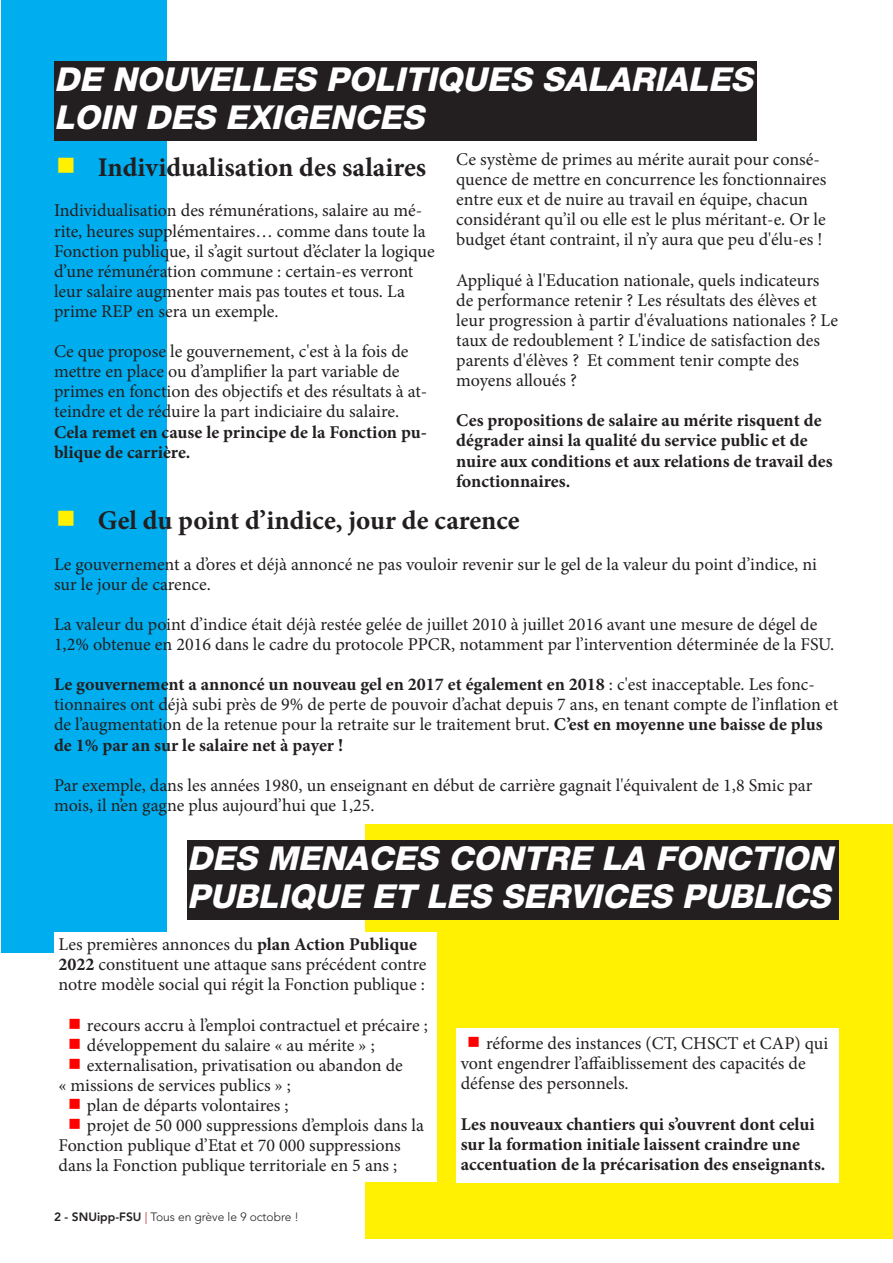
<style>
.page{position:relative;width:893px;height:1263px;background:#fff}
.page>*{position:absolute;margin:0;border:0;box-sizing:border-box;transform-origin:0 0}
.t1{font:italic 800 33px/38.4px "Helvetica Neue LT Pro";color:#fff}
.t2{font:700 27px "Minion Pro";color:#231f20}
.t3{font:18px/20.1px "Minion Pro";color:#231f20}
.t4{font:700 18px/20.1px "Minion Pro";color:#231f20}
.t5{font:300 12px "Avenir";color:#231f20}
.s1{font-family:"Apple SD Gothic Neo";color:#fff101}
.s2{font-weight:700}
.s3{font-family:"Apple SD Gothic Neo";font-weight:700;color:#f00}
.s4{font-weight:800}
.s5{color:#b80008}
</style>
<div class="page">
<div style="left:2px;top:0;width:165px;height:952px;background:#00aeef"></div>
<div style="left:54px;top:61px;width:703px;height:79px;background:#231f20"></div>
<div style="left:366px;top:825px;width:527px;height:414px;background:#fff101"></div>
<div style="left:456px;top:1028px;width:382px;height:154px;background:#fff"></div>
<div style="left:54px;top:932px;width:382px;height:250px;background:#fff"></div>
<div style="left:187px;top:840px;width:652px;height:79px;background:#231f20"></div>
<h1 class="t1" style="left:54px;top:63px;width:706px">DE NOUVELLES POLITIQUES SALARIALES<br>LOIN DES EXIGENCES</h1>
<h2 class="t2" style="left:54px;top:158px;width:374px"><span class="s1">◼</span> Individualisation des salaires</h2>
<p class="t3" style="left:54px;top:202px;width:382px">Individualisation des rémunérations, salaire au mé&shy;rite, heures supplémentaires… comme dans toute la Fonction publique, il s’agit surtout d’éclater la logique d’une rémunération commune : certain-es verront leur salaire augmenter mais pas toutes et tous. La prime REP en sera un exemple.</p>
<p class="t3" style="left:54px;top:343px;width:375px">Ce que propose le gouvernement, c'est à la fois de mettre en place ou d’amplifier la part variable de primes en fonction des objectifs et des résultats à at&shy;teindre et de réduire la part indiciaire du salaire.</p>
<p class="t4" style="left:54px;top:423px;width:374px">Cela remet en cause le principe de la Fonction pu&shy;blique de carrière.</p>
<p class="t3" style="left:456px;top:151px;width:372px">Ce système de primes au mérite aurait pour consé&shy;quence de mettre en concurrence les fonctionnaires entre eux et de nuire au travail en équipe, chacun considérant qu’il ou elle est le plus méritant-e. Or le budget étant contraint, il n’y aura que peu d'élu-es !</p>
<p class="t3" style="left:456px;top:271px;width:383px">Appliqué à l'Education nationale, quels indicateurs de performance retenir ? Les résultats des élèves et leur progression à partir d'évaluations nationales ? Le taux de redoublement ? L'indice de satisfaction des parents d'élèves ? Et comment tenir compte des moyens alloués ?</p>
<p class="t4" style="left:456px;top:412px;width:378px">Ces propositions de salaire au mérite risquent de dégrader ainsi la qualité du service public et de nuire aux conditions et aux relations de travail des fonctionnaires.</p>
<h2 class="t2" style="left:54px;top:511px;width:467px"><span class="s1">◼</span> Gel du point d’indice, jour de carence</h2>
<p class="t3" style="left:54px;top:555px;width:765px">Le gouvernement a d’ores et déjà annoncé ne pas vouloir revenir sur le gel de la valeur du point d’indice, ni sur le jour de carence.</p>
<p class="t3" style="left:54px;top:616px;width:782px">La valeur du point d’indice était déjà restée gelée de juillet 2010 à juillet 2016 avant une mesure de dégel de<br>1,2% obtenue en 2016 dans le cadre du protocole PPCR, notamment par l’intervention déterminée de la FSU.</p>
<p class="t3" style="left:54px;top:676px;width:786px"><span class="s2">Le gouvernement a annoncé un nouveau gel en 2017 et également en 2018</span> : c'est inacceptable. Les fonc&shy;tionnaires ont déjà subi près de 9% de perte de pouvoir d’achat depuis 7 ans, en tenant compte de l’inflation et de l’augmentation de la retenue pour la retraite sur le traitement brut. <span class="s2">C’est en moyenne une baisse de plus de 1% par an sur le salaire net à payer !</span></p>
<p class="t3" style="left:54px;top:776px;width:760px">Par exemple, dans les années 1980, un enseignant en début de carrière gagnait l'équivalent de 1,8 Smic par mois, il n’en gagne plus aujourd’hui que 1,25.</p>
<h1 class="t1" style="left:187px;top:842px;width:653px">DES MENACES CONTRE LA FONCTION<br>PUBLIQUE ET LES SERVICES PUBLICS</h1>
<p class="t3" style="left:58px;top:936px;width:370px">Les premières annonces du <span class="s2">plan Action Publique<br>2022</span> constituent une attaque sans précédent contre notre modèle social qui régit la Fonction publique :</p>
<p class="t3" style="left:67px;top:1016px;width:363px"><span class="s3">◼</span> recours accru à l’emploi contractuel et précaire ;</p>
<p class="t3" style="left:67px;top:1036px;width:310px"><span class="s3">◼</span> développement du salaire « au mérite » ;</p>
<p class="t3" style="left:67px;top:1056px;width:338px"><span class="s3">◼</span> externalisation, privatisation ou abandon de</p>
<p class="t3" style="left:58px;top:1076px;width:234px">« missions de services publics » ;</p>
<p class="t3" style="left:67px;top:1097px;width:223px"><span class="s3">◼</span> plan de départs volontaires ;</p>
<p class="t3" style="left:67px;top:1117px;width:359px"><span class="s3">◼</span> projet de 50 000 suppressions d’emplois dans la</p>
<p class="t3" style="left:58px;top:1137px;width:344px">Fonction publique d’Etat et 70 000 suppressions</p>
<p class="t3" style="left:58px;top:1157px;width:340px">dans la Fonction publique territoriale en 5 ans ;</p>
<p class="t5" style="left:54px;top:1210px;width:247px"><span class="s4">2 - SNUipp-FSU</span> <span class="s5">|</span> Tous en grève le 9 octobre !</p>
<p class="t3" style="left:461px;top:1035px;width:369px"><span class="s3">◼</span> réforme des instances (CT, CHSCT et CAP) qui vont engendrer l’affaiblissement des capacités de défense des personnels.</p>
<p class="t4" style="left:461px;top:1115px;width:366px">Les nouveaux chantiers qui s’ouvrent dont celui sur la formation initiale laissent craindre une accentuation de la précarisation des enseignants.</p>
</div>
